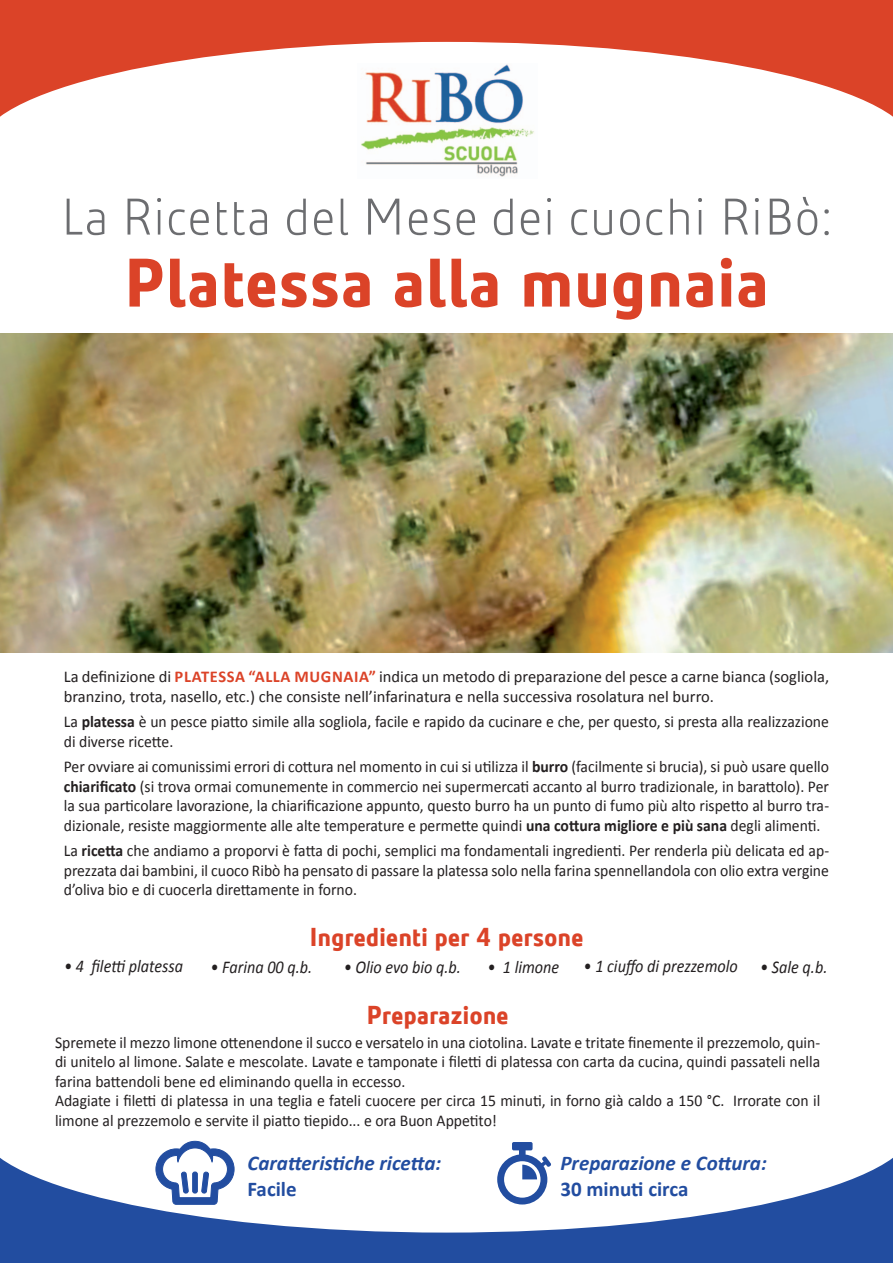
<style>
.page{position:relative;width:893px;height:1263px;background:#fff}
.page>*{position:absolute;margin:0;border:0;box-sizing:border-box;transform-origin:0 0}
.t1{font:700 72px "Elior";color:#db4328}
.t2{font:300 54px "Elior";color:#6c6d70}
.t3{font:700 27px "Elior";letter-spacing:-.01em;color:#db4328}
.t4{font:italic 700 21px "Calibri";color:#224da0}
.t5{font:700 21px "Calibri";color:#224da0}
.t6{font:italic 18px "Calibri";color:#231f20;scale:.9 1}
.t7{font:16.5px/19.5px "Calibri";color:#231f20;text-align:justify;scale:.95 1}
.t8{font:16.5px/19.5px "Calibri";color:#231f20}
.s1{font-weight:700;color:#db4328}
.s2{font-weight:700}
</style>
<div class="page">
<img style="left:365px;top:160px;width:153px;height:17px">
<svg style="left:0;top:1140px;width:893px;height:123px"></svg>
<svg style="left:0;top:0;width:893px;height:160px"></svg>
<svg style="left:156px;top:1141px;width:78px;height:64px"></svg>
<hr style="left:193px;top:1172px;width:4px;height:21px;background:#224da0;border-radius:2px">
<div style="left:192px;top:1172px;width:6px;height:21px;border:1px solid #224da0;border-radius:2px"></div>
<svg style="left:497px;top:1142px;width:54px;height:62px"></svg>
<img style="left:0;top:334px;width:893px;height:319px">
<p class="t2" style="left:60px;top:176px;width:774px">La Ricetta del Mese dei cuochi RiBò:</p>
<p class="t1" style="left:124px;top:228px;width:647px">Platessa alla mugnaia</p>
<p class="t8" style="left:64px;top:667px;width:767px">La definizione di <span class="s1">PLATESSA “ALLA MUGNAIA”</span> indica un metodo di preparazione del pesce a carne bianca (sogliola, branzino, trota, nasello, etc.) che consiste nell’infarinatura e nella successiva rosolatura nel burro.</p>
<p class="t7" style="left:64px;top:712px;width:807px">La <span class="s2">platessa</span> è un pesce piatto simile alla sogliola, facile e rapido da cucinare e che, per questo, si presta alla realizzazione di diverse ricette.</p>
<p class="t7" style="left:64px;top:757px;width:807px">Per ovviare ai comunissimi errori di cottura nel momento in cui si utilizza il <span class="s2">burro</span> (facilmente si brucia), si può usare quello <span class="s2">chiarificato</span> (si trova ormai comunemente in commercio nei supermercati accanto al burro tradizionale, in barattolo). Per la sua particolare lavorazione, la chiarificazione appunto, questo burro ha un punto di fumo più alto rispetto al burro tra&shy;dizionale, resiste maggiormente alle alte temperature e permette quindi <span class="s2">una cottura migliore e più sana</span> degli alimenti.</p>
<p class="t7" style="left:64px;top:841px;width:807px">La <span class="s2">ricetta</span> che andiamo a proporvi è fatta di pochi, semplici ma fondamentali ingredienti. Per renderla più delicata ed ap&shy;prezzata dai bambini, il cuoco Ribò ha pensato di passare la platessa solo nella farina spennellandola con olio extra vergine d’oliva bio e di cuocerla direttamente in forno.</p>
<p class="t6" style="left:64px;top:954px;width:134px">• 4 filetti platessa</p>
<p class="t3" style="left:309px;top:917px;width:276px">Ingredienti per 4 persone</p>
<p class="t6" style="left:487px;top:955px;width:81px">• 1 limone</p>
<p class="t6" style="left:584px;top:954px;width:173px">• 1 ciuffo di prezzemolo</p>
<p class="t6" style="left:760px;top:955px;width:76px">• Sale q.b.</p>
<p class="t6" style="left:210px;top:955px;width:115px">• Farina 00 q.b.</p>
<p class="t6" style="left:344px;top:955px;width:132px">• Olio evo bio q.b.</p>
<p class="t3" style="left:366px;top:994px;width:144px">Preparazione</p>
<p class="t7" style="left:55px;top:1032px;width:807px">Spremete il mezzo limone ottenendone il succo e versatelo in una ciotolina. Lavate e tritate finemente il prezzemolo, quin&shy;di unitelo al limone. Salate e mescolate. Lavate e tamponate i filetti di platessa con carta da cucina, quindi passateli nella farina battendoli bene ed eliminando quella in eccesso.</p>
<p class="t7" style="left:55px;top:1091px;width:807px">Adagiate i filetti di platessa in una teglia e fateli cuocere per circa 15 minuti, in forno già caldo a 150 °C. Irrorate con il limone al prezzemolo e servite il piatto tiepido... e ora Buon Appetito!</p>
<p class="t4" style="left:248px;top:1150px;width:195px">Caratteristiche ricetta:</p>
<p class="t5" style="left:248px;top:1175px;width:51px">Facile</p>
<p class="t4" style="left:560px;top:1150px;width:208px">Preparazione e Cottura:</p>
<p class="t5" style="left:560px;top:1175px;width:130px">30 minuti circa</p>
</div>
